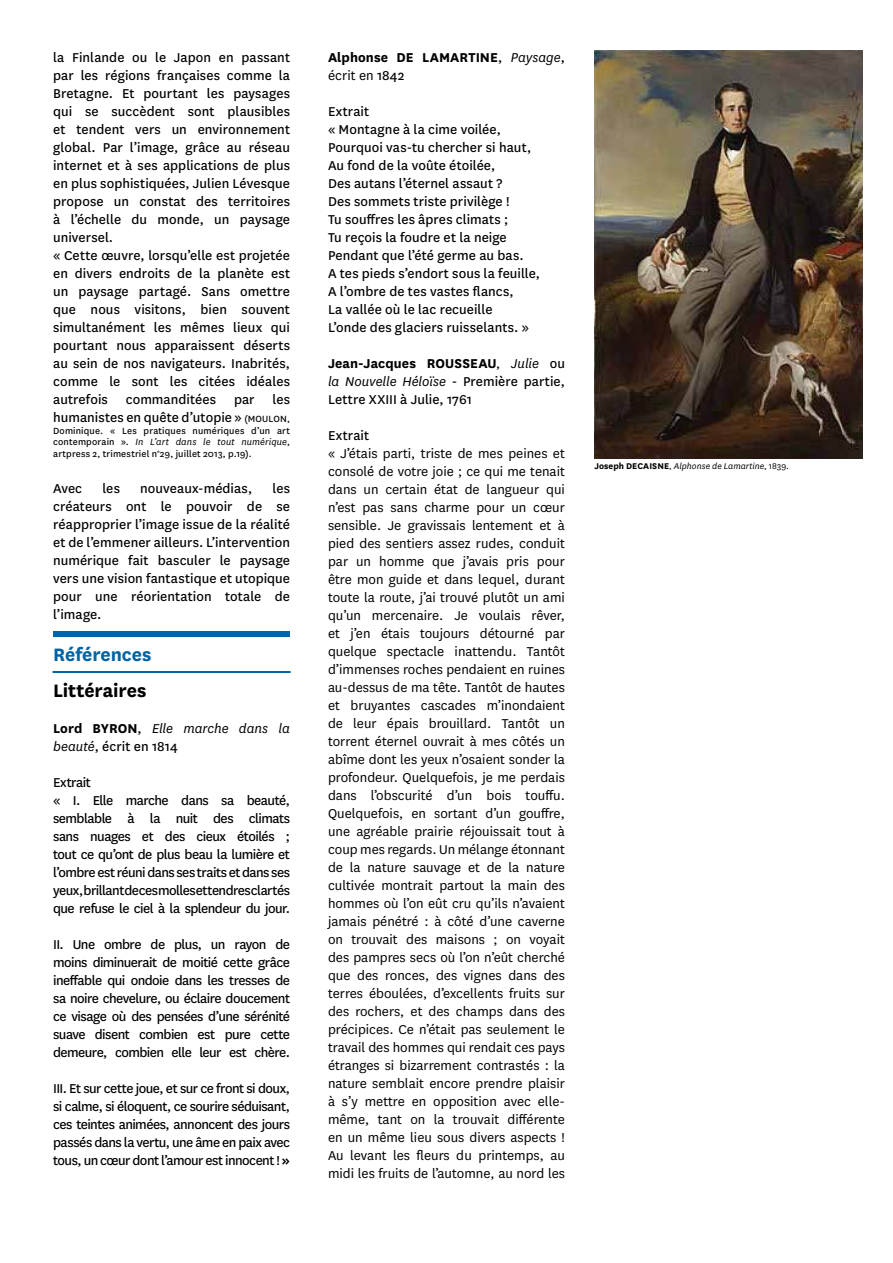
<style>
.page{position:relative;width:893px;height:1263px;background:#fff}
.page>*{position:absolute;margin:0;border:0;box-sizing:border-box;transform-origin:0 0}
.t1{font:700 21px "National";letter-spacing:-.005em;color:#000}
.t2{font:700 21px "National";color:#0065a4}
.t3{font:15px/18px "National";letter-spacing:.005em;color:#000;text-align:justify}
.t4{font:15px/18px "National";color:#000;text-align:justify}
.t5{font:15px/18px "National";letter-spacing:-.035em;color:#000}
.t6{font:italic 15px/18px "National";color:#000}
.t7{font:700 15px/18px "National";letter-spacing:.005em;color:#000}
.t8{font:10.5px/11.6px "National";letter-spacing:.015em;color:#000;text-align:justify}
.t9{font:italic 9.75px "National";color:#000}
.s1{font-size:10.5px}
.s2{font-style:italic}
.s3{font-weight:700;font-style:normal}
.s4{font-style:normal}
.s5{font-weight:700}
.s6{font-weight:400}
.s7{font-weight:400;font-style:italic}
.s8{font-style:inherit}
</style>
<div class="page">
<div style="left:53px;top:671px;width:238px;height:2px;border:1px solid #0065a4"></div>
<div style="left:53px;top:631px;width:237px;height:5px;background:#0065a4"></div>
<img style="left:594px;top:51px;width:268px;height:407px">
<p class="t3" style="left:53px;top:48px;width:238px;text-align:left">la Finlande ou le Japon en passant par les régions françaises comme la Bretagne. Et pourtant les paysages qui se succèdent sont plausibles et tendent vers un environnement global. Par l’image, grâce au réseau internet et à ses applications de plus en plus sophistiquées, Julien Lévesque propose un constat des territoires à l’échelle du monde, un paysage universel.<br>« Cette œuvre, lorsqu’elle est projetée en divers endroits de la planète est un paysage partagé. Sans omettre que nous visitons, bien souvent simultanément les mêmes lieux qui pourtant nous apparaissent déserts au sein de nos navigateurs. Inabrités, comme le sont les citées idéales autrefois commanditées par les humanistes en quête d’utopie » <span class="s1">(MOULON,</span></p>
<p class="t8" style="left:53px;top:424px;width:238px">Dominique. « Les pratiques numériques d’un art contemporain ». <span class="s2">In L’art dans le tout numérique</span>, artpress 2, trimestriel n°29, juillet 2013, p.19).</p>
<p class="t3" style="left:53px;top:478px;width:31px">Avec</p>
<p class="t3" style="left:102px;top:478px;width:19px">les</p>
<p class="t3" style="left:140px;top:478px;width:114px">nouveaux-médias,</p>
<p class="t3" style="left:53px;top:478px;width:238px;text-indent:219px">les créateurs ont le pouvoir de se réapproprier l’image issue de la réalité et de l’emmener ailleurs. L’intervention numérique fait basculer le paysage vers une vision fantastique et utopique pour une réorientation totale de l’image.</p>
<h1 class="t2" style="left:53px;top:640px;width:100px">Références</h1>
<h1 class="t1" style="left:53px;top:676px;width:95px">Littéraires</h1>
<p class="t6" style="left:53px;top:719px;width:238px"><span class="s3">Lord BYRON</span><span class="s4">,</span> Elle marche dans la beauté<span class="s4">, écrit en 1814</span></p>
<p class="t5" style="left:53px;top:773px;width:238px">Extrait<br>« I. Elle marche dans sa beauté, semblable à la nuit des climats sans nuages et des cieux étoilés ; tout ce qu’ont de plus beau la lumière et l’ombre est réuni dans ses traits et dans ses yeux, brillant de ces molles et tendres clartés que refuse le ciel à la splendeur du jour.</p>
<p class="t3" style="left:53px;top:935px;width:238px">II. Une ombre de plus, un rayon de moins diminuerait de moitié cette grâce ineffable qui ondoie dans les tresses de sa noire chevelure, ou éclaire doucement ce visage où des pensées d’une sérénité suave disent combien est pure cette demeure, combien elle leur est chère.</p>
<p class="t3" style="left:53px;top:1079px;width:238px">III. Et sur cette joue, et sur ce front si doux, si calme, si éloquent, ce sourire séduisant, ces teintes animées, annoncent des jours passés dans la vertu, une âme en paix avec tous, un cœur dont l’amour est innocent ! <span class="s5">»</span></p>
<p class="t7" style="left:328px;top:47px;width:238px">Alphonse DE LAMARTINE<span class="s6">,</span> <span class="s7">Paysage</span><span class="s6">, </span><span class="s6">écrit en</span> <span class="s6">1842</span></p>
<p class="t3" style="left:328px;top:102px;width:214px;text-align:left">Extrait<br>« Montagne à la cime voilée,<br>Pourquoi vas-tu chercher si haut,<br>Au fond de la voûte étoilée,<br>Des autans l’éternel assaut ?<br>Des sommets triste privilège !<br>Tu souffres les âpres climats ;<br>Tu reçois la foudre et la neige<br>Pendant que l’été germe au bas.<br>A tes pieds s’endort sous la feuille,<br>A l’ombre de tes vastes flancs,<br>La vallée où le lac recueille<br>L’onde des glaciers ruisselants. »</p>
<p class="t3" style="left:328px;top:354px;width:238px"><span class="s5">Jean-Jacques ROUSSEAU</span><span class="s8">,</span> <span class="s2">Julie</span> ou <span class="s2">la Nouvelle Héloïse</span> - Première partie, Lettre XXIII à Julie, 1761</p>
<p class="t3" style="left:328px;top:426px;width:43px">Extrait</p>
<p class="t4" style="left:328px;top:444px;width:238px">« J’étais parti, triste de mes peines et consolé de votre joie ; ce qui me tenait dans un certain état de langueur qui n’est pas sans charme pour un cœur sensible. Je gravissais lentement et à pied des sentiers assez rudes, conduit par un homme que j’avais pris pour être mon guide et dans lequel, durant toute la route, j’ai trouvé plutôt un ami qu’un mercenaire. Je voulais rêver, et j’en étais toujours détourné par quelque spectacle inattendu. Tantôt d’immenses roches pendaient en ruines au-dessus de ma tête. Tantôt de hautes et bruyantes cascades m’inondaient de leur épais brouillard. Tantôt un torrent éternel ouvrait à mes côtés un abîme dont les yeux n’osaient sonder la profondeur. Quelquefois, je me perdais dans l’obscurité d’un bois touffu.<br>Quelquefois, en sortant d’un gouffre, une agréable prairie réjouissait tout à coup mes regards. Un mélange étonnant de la nature sauvage et de la nature cultivée montrait partout la main des hommes où l’on eût cru qu’ils n’avaient jamais pénétré : à côté d’une caverne on trouvait des maisons ; on voyait des pampres secs où l’on n’eût cherché que des ronces, des vignes dans des terres éboulées, d’excellents fruits sur des rochers, et des champs dans des précipices. Ce n’était pas seulement le travail des hommes qui rendait ces pays étranges si bizarrement contrastés : la nature semblait encore prendre plaisir à s’y mettre en opposition avec elle&shy;même, tant on la trouvait différente en un même lieu sous divers aspects !<br>Au levant les fleurs du printemps, au midi les fruits de l’automne, au nord les</p>
<p class="t9" style="left:594px;top:460px;width:196px"><span class="s3">Joseph DECAISNE</span><span class="s4">,</span> Alphonse de Lamartine<span class="s4">, 1839</span>.</p>
</div>
